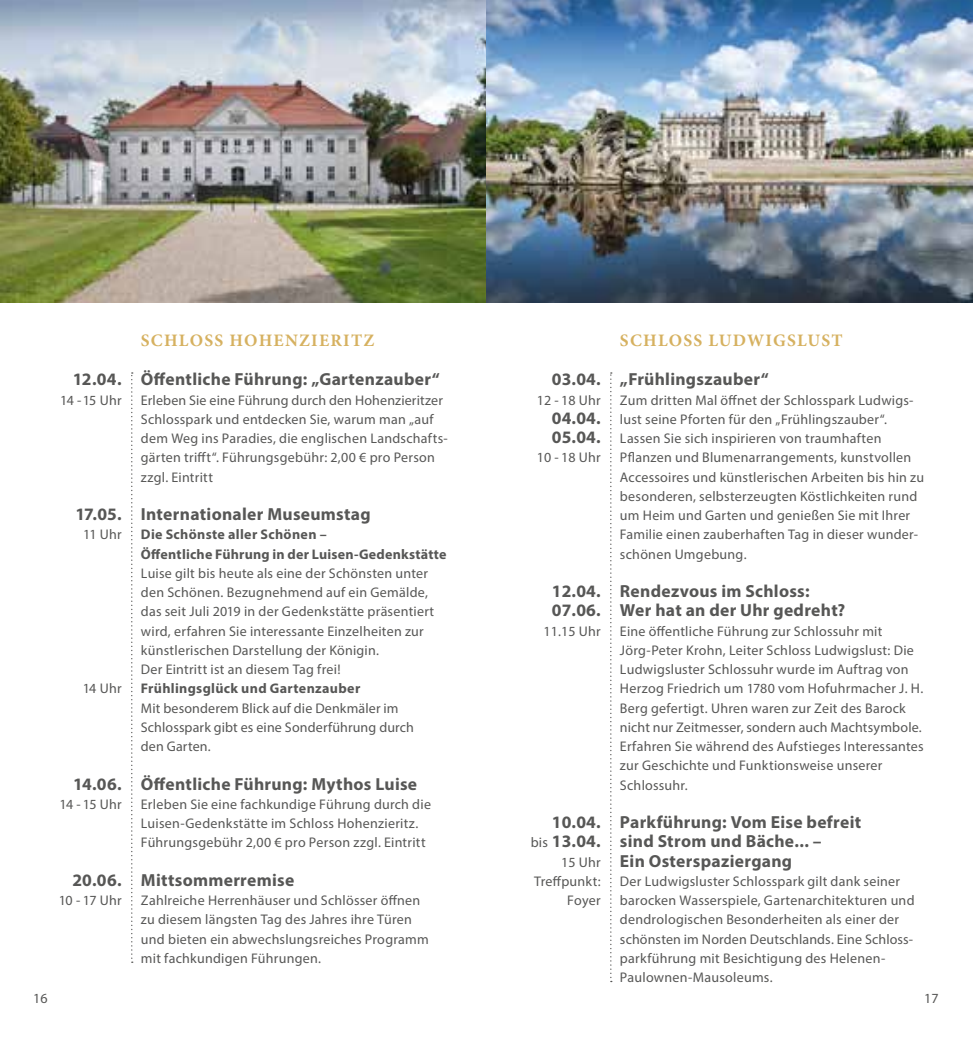
<style>
.page{position:relative;width:973px;height:1042px;background:#fff}
.page>*{position:absolute;margin:0;border:0;box-sizing:border-box;transform-origin:0 0}
.t1{font:700 17.5px/19.2px "Myriad Pro";letter-spacing:.015em;color:#575756}
.t2{font:700 17.5px "Minion Pro";letter-spacing:.07em;color:#d6b160}
.t3{font:14px/19.2px "Myriad Pro";letter-spacing:.015em;color:#575756}
.t4{font:700 14px/19.2px "Myriad Pro";letter-spacing:.025em;color:#575756}
.s1{font-weight:400;font-size:14px}
</style>
<div class="page">
<svg style="left:131px;top:372px;width:2px;height:591px"></svg>
<img style="left:0;top:0;width:972px;height:303px">
<svg style="left:610px;top:372px;width:1px;height:610px"></svg>
<p class="t1" style="left:73px;top:369px;width:50px">12.04.</p>
<p class="t3" style="left:60px;top:390px;width:63px">14 -15 Uhr</p>
<p class="t1" style="left:75px;top:504px;width:48px">17.05.</p>
<p class="t3" style="left:83px;top:525px;width:40px">11 Uhr</p>
<p class="t3" style="left:83px;top:679px;width:40px">14 Uhr</p>
<p class="t1" style="left:73px;top:773px;width:50px">14.06.</p>
<p class="t3" style="left:59px;top:794px;width:64px">14 - 15 Uhr</p>
<p class="t1" style="left:72px;top:870px;width:51px">20.06.</p>
<p class="t3" style="left:59px;top:890px;width:64px">10 - 17 Uhr</p>
<p class="t3" style="left:33px;top:988px;width:16px">16</p>
<p class="t2" style="left:141px;top:328px;width:235px">SCHLOSS HOHENZIERITZ</p>
<p class="t1" style="left:141px;top:369px;width:300px">Öffentliche Führung: „Gartenzauber“</p>
<p class="t3" style="left:141px;top:390px;width:308px">Erleben Sie eine Führung durch den Hohenzieritzer Schlosspark und entdecken Sie, warum man „auf dem Weg ins Paradies, die englischen Landschafts&shy;gärten trifft“. Führungsgebühr: 2,00 € pro Person zzgl. Eintritt</p>
<p class="t1" style="left:141px;top:504px;width:231px">Internationaler Museumstag</p>
<p class="t4" style="left:141px;top:524px;width:307px">Die Schönste aller Schönen –<br>Öffentliche Führung in der Luisen-Gedenkstätte</p>
<p class="t3" style="left:141px;top:563px;width:295px">Luise gilt bis heute als eine der Schönsten unter den Schönen. Bezugnehmend auf ein Gemälde, das seit Juli 2019 in der Gedenkstätte präsentiert wird, erfahren Sie interessante Einzelheiten zur künstlerischen Darstellung der Königin.<br>Der Eintritt ist an diesem Tag frei!</p>
<p class="t4" style="left:141px;top:678px;width:221px">Frühlingsglück und Gartenzauber</p>
<p class="t3" style="left:141px;top:698px;width:274px">Mit besonderem Blick auf die Denkmäler im<br>Schlosspark gibt es eine Sonderführung durch den Garten.</p>
<p class="t1" style="left:141px;top:773px;width:278px">Öffentliche Führung: Mythos Luise</p>
<p class="t3" style="left:141px;top:794px;width:291px">Erleben Sie eine fachkundige Führung durch die<br>Luisen-Gedenkstätte im Schloss Hohenzieritz.<br>Führungsgebühr 2,00 € pro Person zzgl. Eintritt</p>
<p class="t1" style="left:141px;top:870px;width:155px">Mittsommerremise</p>
<p class="t3" style="left:141px;top:890px;width:289px">Zahlreiche Herrenhäuser und Schlösser öffnen zu diesem längsten Tag des Jahres ihre Türen und bieten ein abwechslungsreiches Programm mit fachkundigen Führungen.</p>
<p class="t1" style="left:551px;top:369px;width:50px">03.04.</p>
<p class="t3" style="left:536px;top:390px;width:65px">12 - 18 Uhr</p>
<p class="t1" style="left:551px;top:408px;width:50px">04.04.<br>05.04.</p>
<p class="t3" style="left:536px;top:448px;width:65px">10 - 18 Uhr</p>
<p class="t1" style="left:551px;top:581px;width:50px">12.04.<br>07.06.</p>
<p class="t3" style="left:543px;top:621px;width:59px">11.15 Uhr</p>
<p class="t1" style="left:530px;top:812px;width:71px;text-align:right">10.04. <span class="s1">bis</span> 13.04.</p>
<p class="t3" style="left:534px;top:852px;width:68px;text-align:right">15 Uhr<br>Treffpunkt:<br>Foyer</p>
<p class="t2" style="left:620px;top:328px;width:224px">SCHLOSS LUDWIGSLUST</p>
<p class="t1" style="left:620px;top:369px;width:150px">„Frühlingszauber“</p>
<p class="t3" style="left:620px;top:390px;width:306px">Zum dritten Mal öffnet der Schlosspark Ludwigs&shy;lust seine Pforten für den „Frühlingszauber“.<br>Lassen Sie sich inspirieren von traumhaften Pflanzen und Blumenarrangements, kunstvollen Accessoires und künstlerischen Arbeiten bis hin zu besonderen, selbsterzeugten Köstlichkeiten rund um Heim und Garten und genießen Sie mit Ihrer Familie einen zauberhaften Tag in dieser wunder&shy;schönen Umgebung.</p>
<p class="t1" style="left:620px;top:581px;width:227px">Rendezvous im Schloss:<br>Wer hat an der Uhr gedreht?</p>
<p class="t3" style="left:620px;top:621px;width:305px">Eine öffentliche Führung zur Schlossuhr mit Jörg-Peter Krohn, Leiter Schloss Ludwigslust: Die Ludwigsluster Schlossuhr wurde im Auftrag von Herzog Friedrich um 1780 vom Hofuhrmacher J. H.<br>Berg gefertigt. Uhren waren zur Zeit des Barock nicht nur Zeitmesser, sondern auch Machtsymbole.<br>Erfahren Sie während des Aufstieges Interessantes zur Geschichte und Funktionsweise unserer Schlossuhr.</p>
<p class="t1" style="left:620px;top:812px;width:243px">Parkführung: Vom Eise befreit sind Strom und Bäche... –<br>Ein Osterspaziergang</p>
<p class="t3" style="left:620px;top:871px;width:296px">Der Ludwigsluster Schlosspark gilt dank seiner barocken Wasserspiele, Gartenarchitekturen und dendrologischen Besonderheiten als einer der schönsten im Norden Deutschlands. Eine Schloss&shy;parkführung mit Besichtigung des Helenen-Paulownen-Mausoleums.</p>
<p class="t3" style="left:924px;top:988px;width:16px">17</p>
</div>
